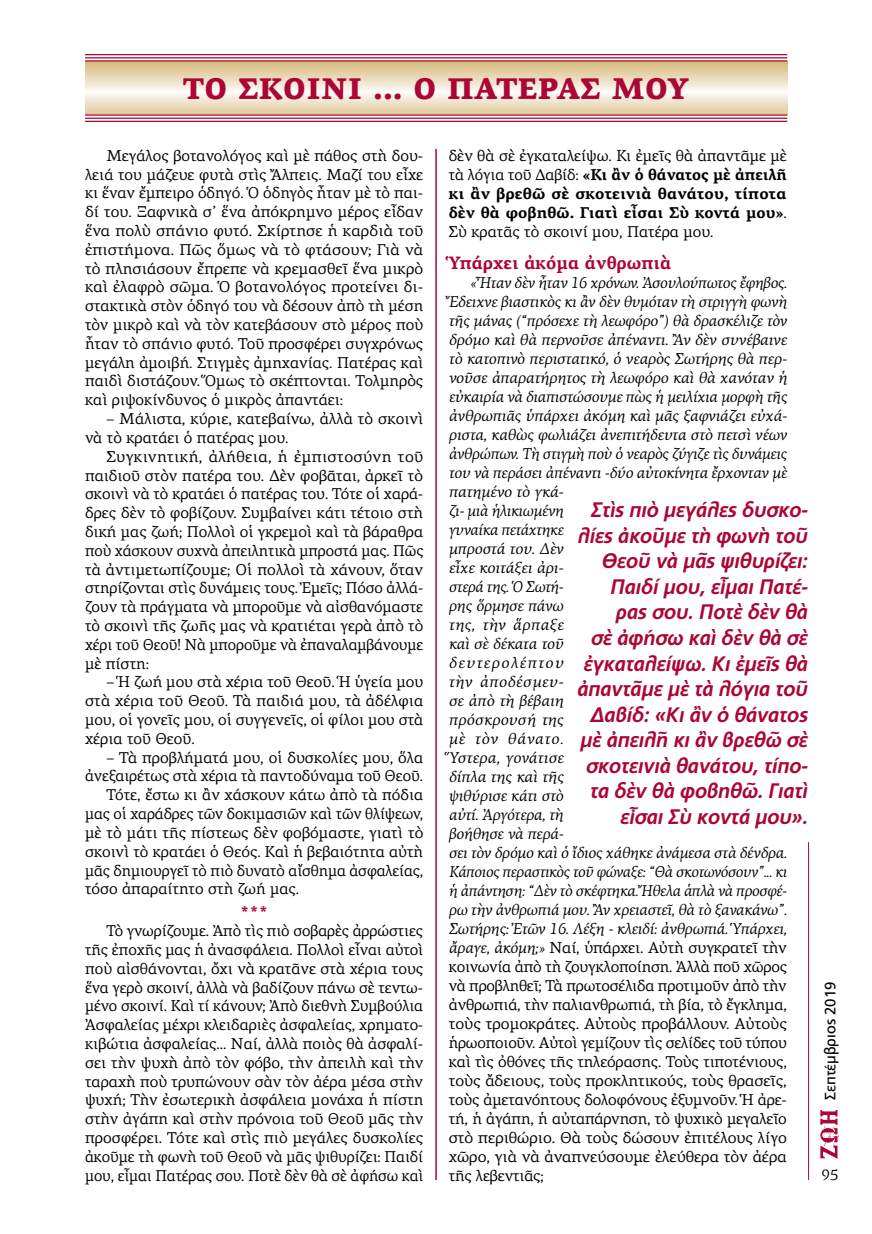
<style>
.page{position:relative;width:872px;height:1234px;background:#fff}
.page>*{position:absolute;margin:0;border:0;box-sizing:border-box;transform-origin:0 0}
.t1{font:900 30px "PF Agora Serif Pro";color:#ab0635}
.t2{font:italic 700 21px/25.5px "PF Catalog Poly";letter-spacing:-.01em;color:#ab0635;text-align:right}
.t3{font:700 18px "PF Agora Serif Pro";color:#ab0635}
.t4{font:15.75px/18.8px "PF Agora Serif Pro";color:#000;text-align:justify}
.t5{font:italic 15.75px/19px "PF Agora Serif Pro";letter-spacing:-.01em;color:#000}
.t6{font:700 15.75px/19px "PF Agora Serif Pro";color:#000;text-align:justify}
.t7{font:700 15.75px "PF Agora Serif Pro";color:#ab0635}
.t8{font:15px "PF Catalog Poly";color:#000}
.t9{font:15px "PF Agora Serif Pro";color:#000}
.s1{font-weight:400}
.s2{font-style:normal}
</style>
<div class="page">
<hr style="left:808px;top:842px;width:1px;height:337px;background:#ab0635">
<img style="left:820px;top:1110px;width:19px;height:48px">
<svg style="left:85px;top:61px;width:702px;height:53px;background:#eadabe"></svg>
<hr style="left:85px;top:114px;width:702px;height:2px;background:#ab0635">
<hr style="left:85px;top:118px;width:702px;height:1px;background:#ab0635">
<hr style="left:85px;top:121px;width:702px;height:1px;background:#ab0635">
<hr style="left:85px;top:54px;width:702px;height:1px;background:#ab0635">
<hr style="left:85px;top:57px;width:702px;height:1px;background:#ab0635">
<hr style="left:85px;top:60px;width:702px;height:1px;background:#ab0635">
<hr style="left:435px;top:149px;width:2px;height:1030px;background:#ab0635">
<h1 class="t1" style="left:183px;top:69px;width:507px">ΤΟ ΣΚΟΙΝΙ ... Ο ΠΑΤΕΡΑΣ ΜΟΥ</h1>
<p class="t4" style="left:85px;top:146px;width:340px;text-indent:21px">Μεγάλος βοτανολόγος καὶ μὲ πάθος στὴ δου&shy;λειά του μάζευε φυτὰ στὶς Ἄλπεις. Μαζί του εἶχε κι ἕναν ἔμπειρο ὁδηγό. Ὁ ὁδηγὸς ἦταν μὲ τὸ παι&shy;δί του. Ξαφνικὰ σ’ ἕνα ἀπόκρημνο μέρος εἶδαν ἕνα πολὺ σπάνιο φυτό. Σκίρτησε ἡ καρδιὰ τοῦ ἐπιστήμονα. Πῶς ὅμως νὰ τὸ φτάσουν; Γιὰ νὰ τὸ πλησιάσουν ἔπρεπε νὰ κρεμασθεῖ ἕνα μικρὸ καὶ ἐλαφρὸ σῶμα. Ὁ βοτανολόγος προτείνει δι&shy;στακτικὰ στὸν ὁδηγό του νὰ δέσουν ἀπὸ τὴ μέση τὸν μικρὸ καὶ νὰ τὸν κατεβάσουν στὸ μέρος ποὺ ἦταν τὸ σπάνιο φυτό. Τοῦ προσφέρει συγχρόνως μεγάλη ἀμοιβή. Στιγμὲς ἀμηχανίας. Πατέρας καὶ παιδὶ διστάζουν. Ὅμως τὸ σκέπτονται. Τολμηρὸς καὶ ριψοκίνδυνος ὁ μικρὸς ἀπαντάει:</p>
<p class="t4" style="left:85px;top:409px;width:339px;text-indent:21px">– Μάλιστα, κύριε, κατεβαίνω, ἀλλὰ τὸ σκοινὶ νὰ τὸ κρατάει ὁ πατέρας μου.</p>
<p class="t4" style="left:85px;top:447px;width:340px;text-indent:21px">Συγκινητική, ἀλήθεια, ἡ ἐμπιστοσύνη τοῦ παιδιοῦ στὸν πατέρα του. Δὲν φοβᾶται, ἀρκεῖ τὸ σκοινὶ νὰ τὸ κρατάει ὁ πατέρας του. Τότε οἱ χαρά&shy;δρες δὲν τὸ φοβίζουν. Συμβαίνει κάτι τέτοιο στὴ δική μας ζωή; Πολλοὶ οἱ γκρεμοὶ καὶ τὰ βάραθρα ποὺ χάσκουν συχνὰ ἀπειλητικὰ μπροστά μας. Πῶς τὰ ἀντιμετωπίζουμε; Οἱ πολλοὶ τὰ χάνουν, ὅταν στηρίζονται στὶς δυνάμεις τους. Ἐμεῖς; Πόσο ἀλλά&shy;ζουν τὰ πράγματα νὰ μποροῦμε νὰ αἰσθανόμαστε τὸ σκοινὶ τῆς ζωῆς μας νὰ κρατιέται γερὰ ἀπὸ τὸ χέρι τοῦ Θεοῦ! Νὰ μποροῦμε νὰ ἐπαναλαμβάνουμε μὲ πίστη:</p>
<p class="t4" style="left:85px;top:672px;width:340px;text-indent:21px">– Ἡ ζωή μου στὰ χέρια τοῦ Θεοῦ. Ἡ ὑγεία μου στὰ χέρια τοῦ Θεοῦ. Τὰ παιδιά μου, τὰ ἀδέλφια μου, οἱ γονεῖς μου, οἱ συγγενεῖς, οἱ φίλοι μου στὰ χέρια τοῦ Θεοῦ.</p>
<p class="t4" style="left:106px;top:747px;width:318px">– Τὰ προβλήματά μου, οἱ δυσκολίες μου, ὅλα</p>
<p class="t4" style="left:85px;top:766px;width:339px">ἀνεξαιρέτως στὰ χέρια τὰ παντοδύναμα τοῦ Θεοῦ.</p>
<p class="t4" style="left:106px;top:785px;width:318px">Τότε, ἔστω κι ἂν χάσκουν κάτω ἀπὸ τὰ πόδια</p>
<p class="t4" style="left:85px;top:804px;width:340px">μας οἱ χαράδρες τῶν δοκιμασιῶν καὶ τῶν θλίψεων,</p>
<p class="t4" style="left:85px;top:823px;width:340px">μὲ τὸ μάτι τῆς πίστεως δὲν φοβόμαστε, γιατὶ τὸ</p>
<p class="t4" style="left:85px;top:841px;width:339px">σκοινὶ τὸ κρατάει ὁ Θεός. Καὶ ἡ βεβαιότητα αὐτὴ</p>
<p class="t4" style="left:85px;top:860px;width:340px">μᾶς δημιουργεῖ τὸ πιὸ δυνατὸ αἴσθημα ἀσφαλείας,</p>
<p class="t4" style="left:85px;top:879px;width:216px">τόσο ἀπαραίτητο στὴ ζωή μας.</p>
<p class="t7" style="left:241px;top:901px;width:27px">***</p>
<p class="t4" style="left:85px;top:921px;width:340px;text-indent:21px">Τὸ γνωρίζουμε. Ἀπὸ τὶς πιὸ σοβαρὲς ἀρρώστιες τῆς ἐποχῆς μας ἡ ἀνασφάλεια. Πολλοὶ εἶναι αὐτοὶ ποὺ αἰσθάνονται, ὄχι νὰ κρατᾶνε στὰ χέρια τους ἕνα γερὸ σκοινί, ἀλλὰ νὰ βαδίζουν πάνω σὲ τεντω&shy;μένο σκοινί. Καὶ τί κάνουν; Ἀπὸ διεθνὴ Συμβούλια Ἀσφαλείας μέχρι κλειδαριὲς ἀσφαλείας, χρηματο&shy;κιβώτια ἀσφαλείας... Ναί, ἀλλὰ ποιὸς θὰ ἀσφαλί&shy;σει τὴν ψυχὴ ἀπὸ τὸν φόβο, τὴν ἀπειλὴ καὶ τὴν ταραχὴ ποὺ τρυπώνουν σὰν τὸν ἀέρα μέσα στὴν ψυχή; Τὴν ἐσωτερικὴ ἀσφάλεια μονάχα ἡ πίστη στὴν ἀγάπη καὶ στὴν πρόνοια τοῦ Θεοῦ μᾶς τὴν προσφέρει. Τότε καὶ στὶς πιὸ μεγάλες δυσκολίες ἀκοῦμε τὴ φωνὴ τοῦ Θεοῦ νὰ μᾶς ψιθυρίζει: Παιδί μου, εἶμαι Πατέρας σου. Ποτὲ δὲν θὰ σὲ ἀφήσω καὶ</p>
<p class="t6" style="left:449px;top:146px;width:340px"><span class="s1">δὲν θὰ σὲ ἐγκαταλείψω. Κι ἐμεῖς θὰ ἀπαντᾶμε μὲ τὰ λόγια τοῦ Δαβίδ:</span> «Κι ἂν ὁ θάνατος μὲ ἀπειλῆ κι ἂν βρεθῶ σὲ σκοτεινιὰ θανάτου, τίποτα δὲν θὰ φοβηθῶ. Γιατὶ εἶσαι Σὺ κοντά μου»<span class="s1">.<br>Σὺ κρατᾶς τὸ σκοινί μου, Πατέρα μου.</span></p>
<p class="t3" style="left:449px;top:251px;width:224px">Ὑπάρχει ἀκόμα ἀνθρωπιὰ</p>
<p class="t5" style="left:449px;top:272px;width:340px;text-indent:21px">« Ἦταν δὲν ἦταν 16 χρόνων. Ἀσουλούπωτος ἔφηβος.<br>Ἔδειχνε βιαστικὸς κι ἂν δὲν θυμόταν τὴ στριγγὴ φωνὴ τῆς μάνας (“πρόσεχε τὴ λεωφόρο”) θὰ δρασκέλιζε τὸν δρόμο καὶ θὰ περνοῦσε ἀπέναντι. Ἂν δὲν συνέβαινε τὸ κατοπινὸ περιστατικό, ὁ νεαρὸς Σωτήρης θὰ περ&shy;νοῦσε ἀπαρατήρητος τὴ λεωφόρο καὶ θὰ χανόταν ἡ εὐκαιρία νὰ διαπιστώσουμε πὼς ἡ μειλίχια μορφὴ τῆς ἀνθρωπιᾶς ὑπάρχει ἀκόμη καὶ μᾶς ξαφνιάζει εὐχά&shy;ριστα, καθὼς φωλιάζει ἀνεπιτήδευτα στὸ πετσὶ νέων ἀνθρώπων. Τὴ στιγμὴ ποὺ ὁ νεαρὸς ζύγιζε τὶς δυνάμεις του νὰ περάσει ἀπέναντι -δύο αὐτοκίνητα ἔρχονταν μὲ πατημένο τὸ γκά-<br>ζι- μιὰ ἡλικιωμένη<br>γυναίκα πετάχτηκε<br>μπροστά του. Δὲν<br>εἶχε κοιτάξει ἀρι-<br>στερά της. Ὁ Σωτή-<br>ρης ὅρμησε πάνω<br>της, τὴν ἅρπαξε<br>καὶ σὲ δέκατα τοῦ<br>δευτερολέπτου<br>τὴν ἀποδέσμευ-<br>σε ἀπὸ τὴ βέβαιη<br>πρόσκρουσή της<br>μὲ τὸν θάνατο.<br>Ὕστερα, γονάτισε<br>δίπλα της καὶ τῆς<br>ψιθύρισε κάτι στὸ<br>αὐτί. Ἀργότερα, τὴ<br>βοήθησε νὰ περά-<br>σει τὸν δρόμο καὶ ὁ ἴδιος χάθηκε ἀνάμεσα στὰ δένδρα.<br>Κάποιος περαστικὸς τοῦ φώναξε: “Θὰ σκοτωνόσουν”... κι ἡ ἀπάντηση: “Δὲν τὸ σκέφτηκα. Ἤθελα ἁπλὰ νὰ προσφέ&shy;ρω τὴν ἀνθρωπιά μου. Ἂν χρειαστεῖ, θὰ τὸ ξανακάνω”.<br>Σωτήρης: Ἐτῶν 16. Λέξη - κλειδί: ἀνθρωπιά. Ὑπάρχει, ἄραγε, ἀκόμη;» <span class="s2">Ναί, ὑπάρχει. Αὐτὴ συγκρατεῖ τὴν κοινωνία ἀπὸ τὴ ζουγκλοποίηση. Ἀλλὰ ποῦ χῶρος νὰ προβληθεῖ; Τὰ πρωτοσέλιδα προτιμοῦν ἀπὸ τὴν ἀνθρωπιά, τὴν παλιανθρωπιά, τὴ βία, τὸ ἔγκλημα, τοὺς τρομοκράτες. Αὐτοὺς προβάλλουν. Αὐτοὺς ἡρωοποιοῦν. Αὐτοὶ γεμίζουν τὶς σελίδες τοῦ τύπου καὶ τὶς ὀθόνες τῆς τηλεόρασης. Τοὺς τιποτένιους, τοὺς ἄδειους, τοὺς προκλητικούς, τοὺς θρασεῖς, τοὺς ἀμετανόητους δολοφόνους ἐξυμνοῦν. Ἡ ἀρε&shy;τή, ἡ ἀγάπη, ἡ αὐταπάρνηση, τὸ ψυχικὸ μεγαλεῖο στὸ περιθώριο. Θὰ τοὺς δώσουν ἐπιτέλους λίγο χῶρο, γιὰ νὰ ἀναπνεύσουμε ἐλεύθερα τὸν ἀέρα τῆς λεβεντιᾶς;</span></p>
<p class="t2" style="left:577px;top:497px;width:232px">Στὶς πιὸ μεγάλες δυσκο&shy;λίες ἀκοῦμε τὴ φωνὴ τοῦ<br>Θεοῦ νὰ μᾶς ψιθυρίζει:<br>Παιδί μου, εἶμαι Πατέ&shy;ρας σου. Ποτὲ δὲν θὰ<br>σὲ ἀφήσω καὶ δὲν θὰ σὲ ἐγκαταλείψω. Κι ἐμεῖς θὰ ἀπαντᾶμε μὲ τὰ λόγια τοῦ<br>Δαβίδ: «Κι ἂν ὁ θάνατος μὲ ἀπειλῆ κι ἂν βρεθῶ σὲ σκοτεινιὰ θανάτου, τίπο&shy;τα δὲν θὰ φοβηθῶ. Γιατὶ εἶσαι Σὺ κοντά μου».</p>
<p class="t8" style="left:821px;top:1099px;width:120px;rotate:-90deg">Σεπτέμβριος 2019</p>
<p class="t9" style="left:821px;top:1165px;width:18px">95</p>
</div>
